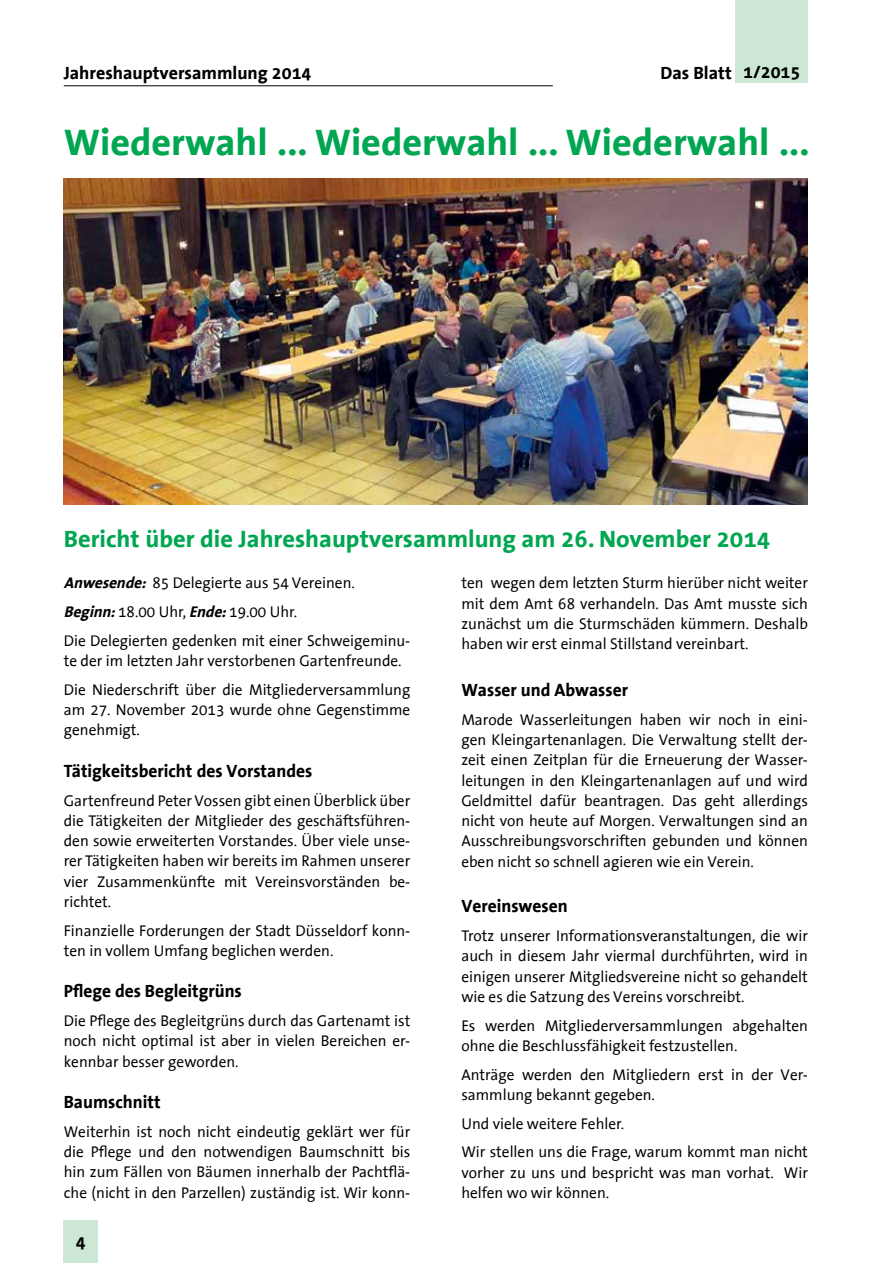
<style>
.page{position:relative;width:893px;height:1263px;background:#fff}
.page>*{position:absolute;margin:0;border:0;box-sizing:border-box;transform-origin:0 0}
.t1{font:700 37.5px "The Sans Office";color:#00a651}
.t2{font:700 24px "The Sans Office";color:#00a651}
.t3{font:700 18px "The Sans Office";color:#000}
.t4{font:15.75px/20.2px "The Sans Office";color:#000}
.s1{font-weight:700;font-style:italic}
</style>
<div class="page">
<div style="left:736px;top:0;width:72px;height:83px;background:#cce7d3"></div>
<div style="left:64px;top:1220px;width:34px;height:43px;background:#cce7d3"></div>
<hr style="left:64px;top:85px;width:489px;height:1px;background:#000">
<img style="left:64px;top:179px;width:744px;height:326px">
<p class="t3" style="left:64px;top:63px;width:249px">Jahreshauptversammlung 2014</p>
<p class="t3" style="left:661px;top:63px;width:141px">Das Blatt 1/2015</p>
<h1 class="t1" style="left:64px;top:123px;width:747px">Wiederwahl ... Wiederwahl ... Wiederwahl ...</h1>
<h2 class="t2" style="left:64px;top:526px;width:708px">Bericht über die Jahreshauptversammlung am 26. November 2014</h2>
<p class="t4" style="left:64px;top:569px;width:348px;line-height:28.8px"><span class="s1">Anwesende:</span> 85 Delegierte aus 54 Vereinen.<br><span class="s1">Beginn:</span>18.00 Uhr, <span class="s1">Ende:</span>19.00 Uhr.<br>Die Delegierten gedenken mit einer Schweigeminu-</p>
<p class="t4" style="left:64px;top:647px;width:348px;line-height:28.8px">te der im letzten Jahr verstorbenen Gartenfreunde.<br>Die Niederschrift über die Mitgliederversammlung</p>
<p class="t4" style="left:64px;top:700px;width:348px">am 27. November 2013 wurde ohne Gegenstimme genehmigt.</p>
<p class="t3" style="left:64px;top:761px;width:250px">Tätigkeitsbericht des Vorstandes</p>
<p class="t4" style="left:64px;top:791px;width:348px;text-align:justify">Gartenfreund Peter Vossen gibt einen Überblick über die Tätigkeiten der Mitglieder des geschäftsführen&shy;den sowie erweiterten Vorstandes. Über viele unse&shy;rer Tätigkeiten haben wir bereits im Rahmen unserer vier Zusammenkünfte mit Vereinsvorständen be&shy;richtet.</p>
<p class="t4" style="left:64px;top:921px;width:348px">Finanzielle Forderungen der Stadt Düsseldorf konn&shy;ten in vollem Umfang beglichen werden.</p>
<p class="t3" style="left:64px;top:982px;width:180px">Pflege des Begleitgrüns</p>
<p class="t4" style="left:64px;top:1011px;width:348px;text-align:justify">Die Pflege des Begleitgrüns durch das Gartenamt ist noch nicht optimal ist aber in vielen Bereichen er&shy;kennbar besser geworden.</p>
<p class="t3" style="left:64px;top:1092px;width:98px">Baumschnitt</p>
<p class="t4" style="left:64px;top:1122px;width:348px;text-align:justify">Weiterhin ist noch nicht eindeutig geklärt wer für die Pflege und den notwendigen Baumschnitt bis hin zum Fällen von Bäumen innerhalb der Pachtflä&shy;che (nicht in den Parzellen) zuständig ist. Wir konn-</p>
<p class="t3" style="left:76px;top:1233px;width:11px">4</p>
<p class="t4" style="left:461px;top:573px;width:348px;text-align:justify">ten wegen dem letzten Sturm hierüber nicht weiter mit dem Amt 68 verhandeln. Das Amt musste sich zunächst um die Sturmschäden kümmern. Deshalb haben wir erst einmal Stillstand vereinbart.</p>
<p class="t3" style="left:461px;top:680px;width:168px">Wasser und Abwasser</p>
<p class="t4" style="left:461px;top:710px;width:348px;text-align:justify">Marode Wasserleitungen haben wir noch in eini&shy;gen Kleingartenanlagen. Die Verwaltung stellt der&shy;zeit einen Zeitplan für die Erneuerung der Wasser&shy;leitungen in den Kleingartenanlagen auf und wird Geldmittel dafür beantragen. Das geht allerdings nicht von heute auf Morgen. Verwaltungen sind an Ausschreibungsvorschriften gebunden und können eben nicht so schnell agieren wie ein Verein.</p>
<p class="t3" style="left:461px;top:897px;width:108px">Vereinswesen</p>
<p class="t4" style="left:461px;top:926px;width:348px;text-align:justify">Trotz unserer Informationsveranstaltungen, die wir auch in diesem Jahr viermal durchführten, wird in einigen unserer Mitgliedsvereine nicht so gehandelt wie es die Satzung des Vereins vorschreibt.</p>
<p class="t4" style="left:461px;top:1016px;width:348px">Es werden Mitgliederversammlungen abgehalten ohne die Beschlussfähigkeit festzustellen.</p>
<p class="t4" style="left:461px;top:1065px;width:348px">Anträge werden den Mitgliedern erst in der Ver&shy;sammlung bekannt gegeben.</p>
<p class="t4" style="left:461px;top:1110px;width:348px;line-height:28.8px">Und viele weitere Fehler.<br>Wir stellen uns die Frage, warum kommt man nicht</p>
<p class="t4" style="left:461px;top:1163px;width:348px">vorher zu uns und bespricht was man vorhat. Wir helfen wo wir können.</p>
</div>
